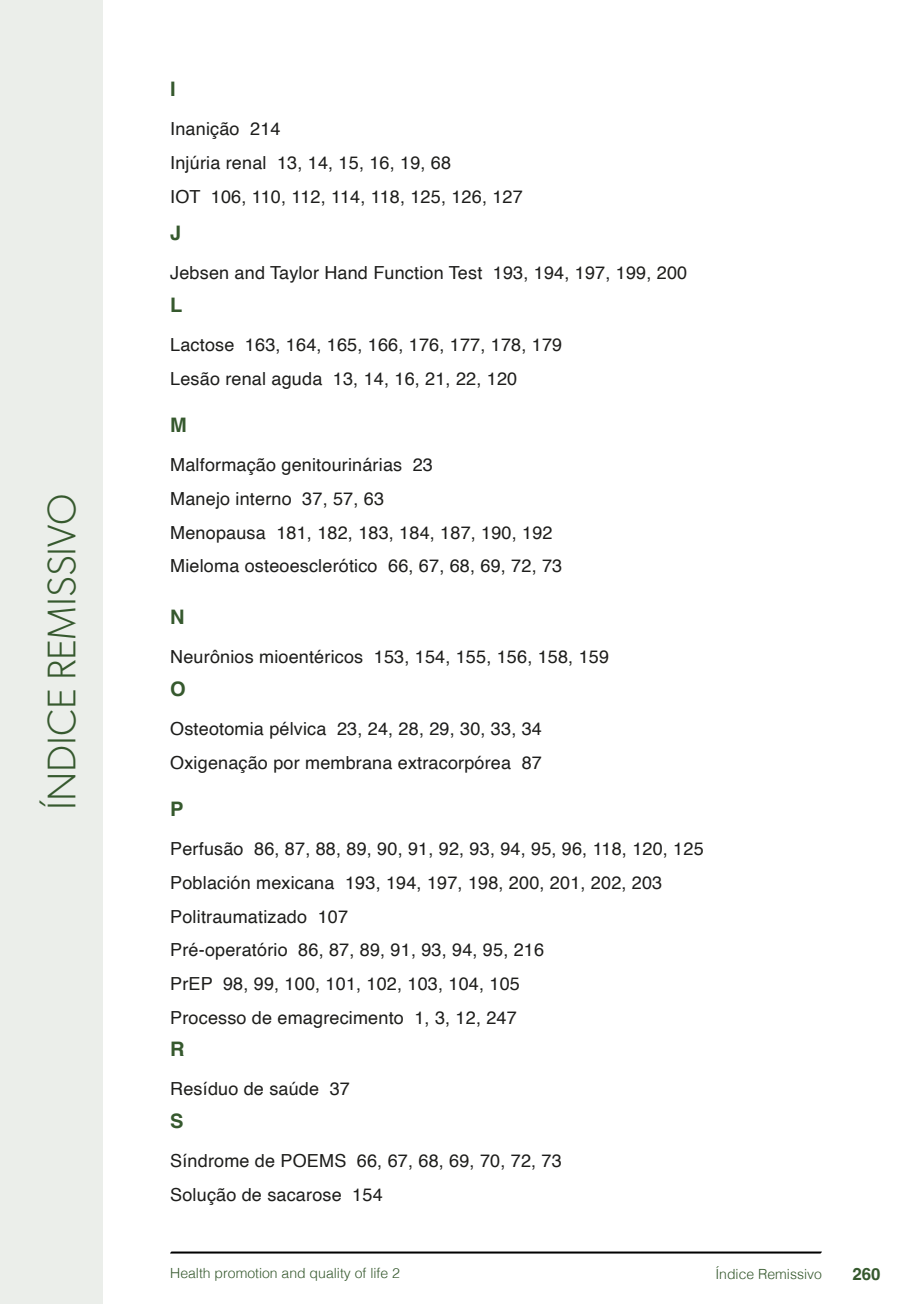
<style>
.page{position:relative;width:908px;height:1304px;background:#fff}
.page>*{position:absolute;margin:0;border:0;box-sizing:border-box;transform-origin:0 0}
.t1{font:300 40px "Gibson";color:#36592e}
.t2{font:700 20px "Helvetica";color:#36592e}
.t3{font:18px/33.6px "Helvetica";letter-spacing:.01em;color:#1d1d1b}
.t4{font:700 16.8px "Helvetica";color:#36592e}
.t5{font:300 14px "Helvetica";color:#36592e}
</style>
<div class="page">
<svg style="left:170px;top:1251px;width:651px;height:3px;background:#515151"></svg>
<div style="left:0;top:0;width:103px;height:1304px;background:#ebeeea"></div>
<h1 class="t1" style="left:37px;top:810px;width:317px;rotate:-90deg">ÍNDICE REMISSIVO</h1>
<p class="t2" style="left:170px;top:77px;width:7px">I</p>
<p class="t3" style="left:170px;top:113px;width:354px">Inanição 214<br>Injúria renal 13, 14, 15, 16, 19, 68<br>IOT 106, 110, 112, 114, 118, 125, 126, 127</p>
<p class="t2" style="left:170px;top:221px;width:13px">J</p>
<p class="t3" style="left:170px;top:257px;width:518px">Jebsen and Taylor Hand Function Test 193, 194, 197, 199, 200</p>
<p class="t2" style="left:170px;top:293px;width:14px">L</p>
<p class="t3" style="left:170px;top:329px;width:393px">Lactose 163, 164, 165, 166, 176, 177, 178, 179<br>Lesão renal aguda 13, 14, 16, 21, 22, 120</p>
<p class="t2" style="left:170px;top:413px;width:18px">M</p>
<p class="t3" style="left:170px;top:449px;width:393px">Malformação genitourinárias 23<br>Manejo interno 37, 57, 63<br>Menopausa 181, 182, 183, 184, 187, 190, 192<br>Mieloma osteoesclerótico 66, 67, 68, 69, 72, 73</p>
<p class="t2" style="left:170px;top:605px;width:16px">N</p>
<p class="t3" style="left:170px;top:641px;width:440px">Neurônios mioentéricos 153, 154, 155, 156, 158, 159</p>
<p class="t2" style="left:170px;top:677px;width:17px">O</p>
<p class="t3" style="left:170px;top:713px;width:373px">Osteotomia pélvica 23, 24, 28, 29, 30, 33, 34<br>Oxigenação por membrana extracorpórea 87</p>
<p class="t2" style="left:170px;top:797px;width:15px">P</p>
<p class="t3" style="left:170px;top:833px;width:534px">Perfusão 86, 87, 88, 89, 90, 91, 92, 93, 94, 95, 96, 118, 120, 125<br>Población mexicana 193, 194, 197, 198, 200, 201, 202, 203<br>Politraumatizado 107<br>Pré-operatório 86, 87, 89, 91, 93, 94, 95, 216<br>PrEP 98, 99, 100, 101, 102, 103, 104, 105<br>Processo de emagrecimento 1, 3, 12, 247</p>
<p class="t2" style="left:170px;top:1037px;width:16px">R</p>
<p class="t3" style="left:170px;top:1073px;width:181px">Resíduo de saúde 37</p>
<p class="t2" style="left:170px;top:1109px;width:15px">S</p>
<p class="t3" style="left:170px;top:1145px;width:393px">Síndrome de POEMS 66, 67, 68, 69, 70, 72, 73<br>Solução de sacarose 154</p>
<p class="t5" style="left:170px;top:1261px;width:231px">Health promotion and quality of life 2</p>
<p class="t5" style="left:715px;top:1262px;width:108px">Índice Remissivo</p>
<p class="t4" style="left:851px;top:1264px;width:30px">260</p>
</div>
